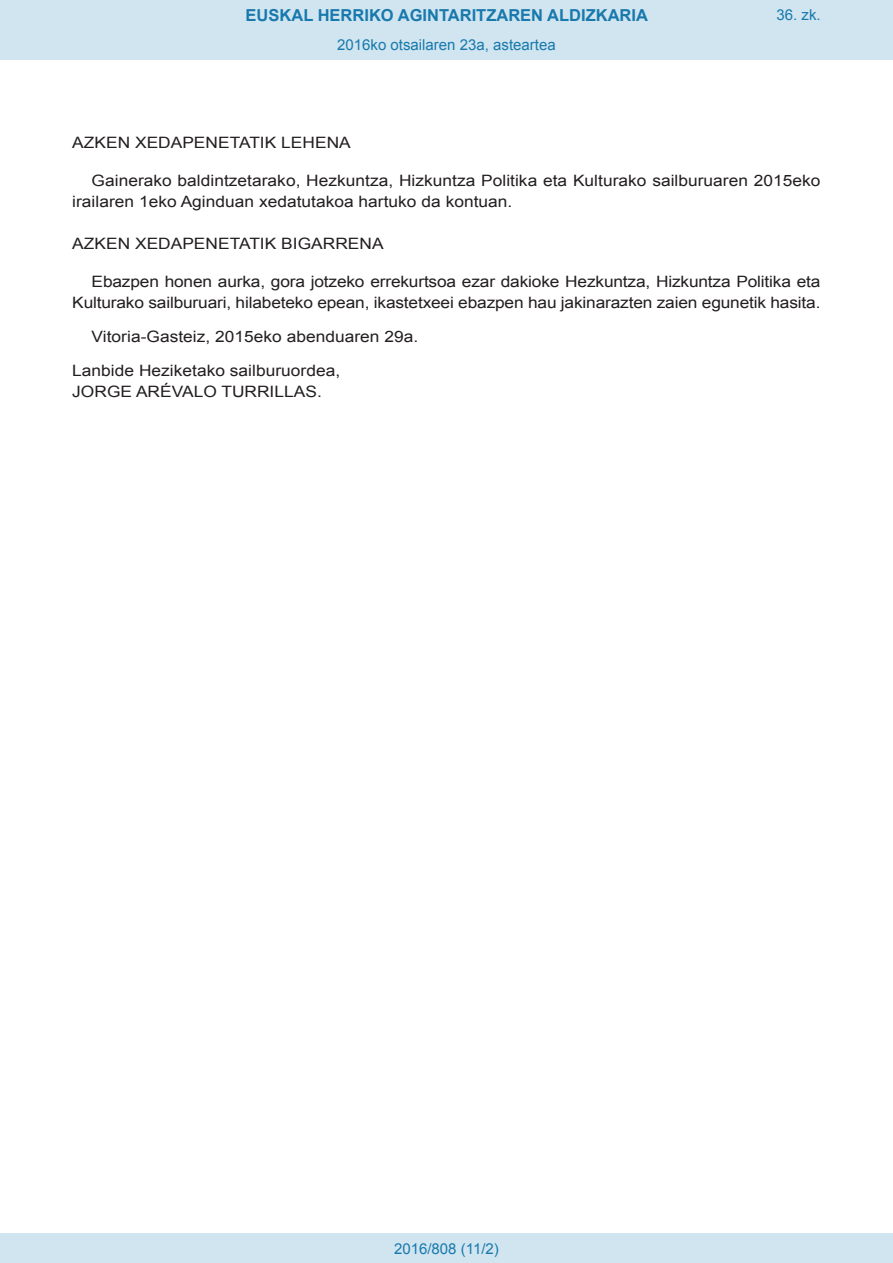
<style>
.page{position:relative;width:893px;height:1263px;background:#fff}
.page>*{position:absolute;margin:0;border:0;box-sizing:border-box;transform-origin:0 0}
.t1{font:700 16.5px "Arial";color:#1879ad}
.BOPVDetalle{font:15.6px/21px "Arial";letter-spacing:-.01em;color:#231f20;scale:1.11 1}
.BOPVDisposicion{font:15.6px "Arial";color:#231f20;scale:1.11 1}
.BOPVFirmaLugFec{font:15.6px "Arial";color:#231f20;scale:1.11 1}
.BOPVFirmaPuesto{font:15.6px "Arial";color:#231f20;scale:1.11 1}
.BOPVFirmaNombre{font:15.6px "Arial";color:#231f20;scale:1.11 1}
.Paginacion_Centro{font:15px "Arial";color:#1879ad}
</style>
<div class="page">
<div style="left:0;top:0;width:893px;height:60px;background:#d0e5f0"></div>
<div style="left:0;top:1233px;width:893px;height:30px;background:#d0e5f0"></div>
<p class="t1" style="left:246px;top:4px;width:404px">EUSKAL HERRIKO AGINTARITZAREN ALDIZKARIA</p>
<p class="Paginacion_Centro" style="left:337px;top:35px;width:220px">2016ko otsailaren 23a, asteartea</p>
<p class="Paginacion_Centro" style="left:776px;top:5px;width:46px">36. zk.</p>
<p class="BOPVDisposicion" style="left:72px;top:132px;width:252px">AZKEN XEDAPENETATIK LEHENA</p>
<p class="BOPVDetalle" style="left:72px;top:170px;width:676px;text-indent:19px">Gainerako baldintzetarako, Hezkuntza, Hizkuntza Politika eta Kulturako sailburuaren 2015eko irailaren 1eko Aginduan xedatutakoa hartuko da kontuan.</p>
<p class="BOPVDisposicion" style="left:72px;top:234px;width:282px">AZKEN XEDAPENETATIK BIGARRENA</p>
<p class="BOPVDetalle" style="left:72px;top:272px;width:676px;text-align:right">Ebazpen honen aurka, gora jotzeko errekurtsoa ezar dakioke Hezkuntza, Hizkuntza Politika eta<br>Kulturako sailburuari, hilabeteko epean, ikastetxeei ebazpen hau jakinarazten zaien egunetik hasita.</p>
<p class="BOPVFirmaLugFec" style="left:92px;top:326px;width:296px">Vitoria-Gasteiz, 2015eko abenduaren 29a.</p>
<p class="BOPVFirmaPuesto" style="left:72px;top:360px;width:243px">Lanbide Heziketako sailburuordea,</p>
<p class="BOPVFirmaNombre" style="left:72px;top:381px;width:226px">JORGE ARÉVALO TURRILLAS.</p>
<p class="Paginacion_Centro" style="left:394px;top:1238px;width:106px">2016/808 (11/2)</p>
</div>
